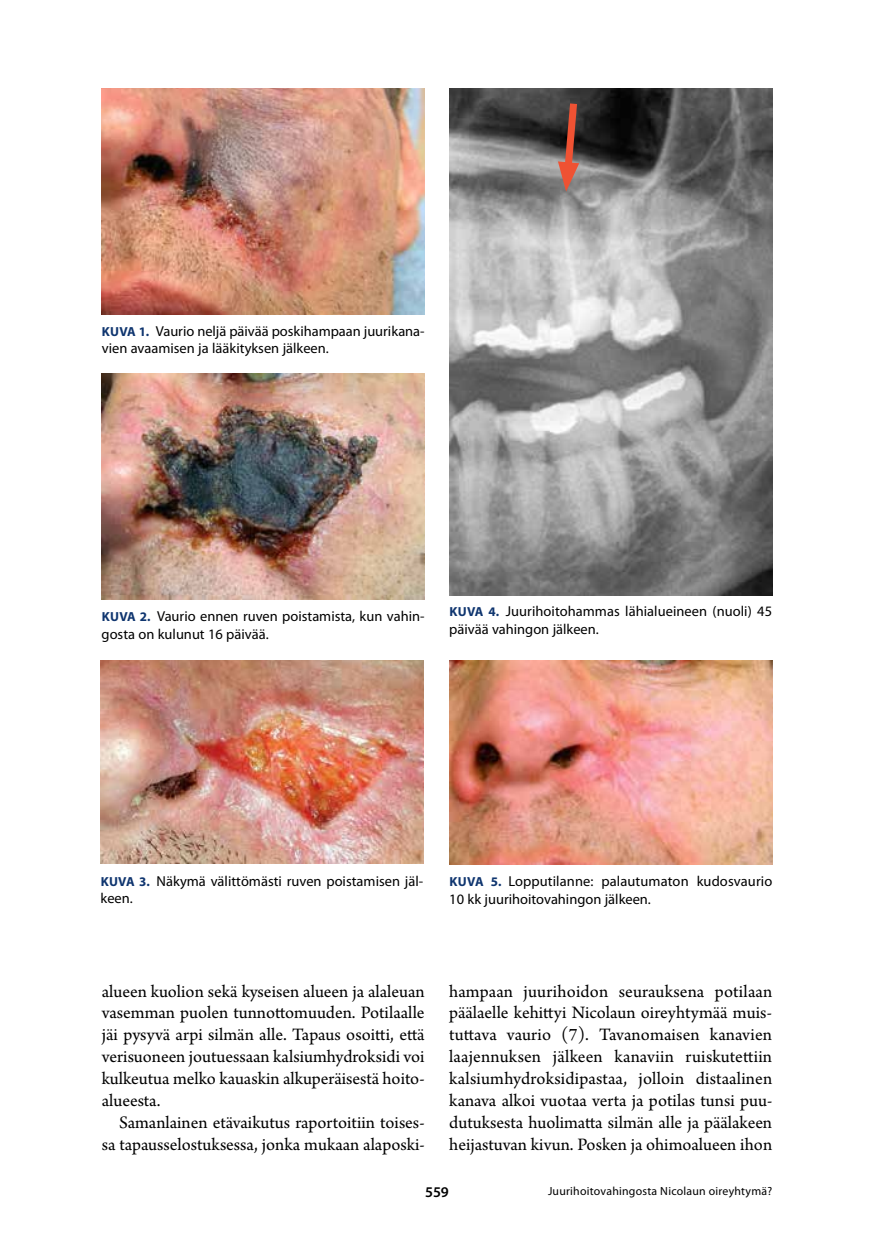
<style>
.page{position:relative;width:874px;height:1241px;background:#fff}
.page>*{position:absolute;margin:0;border:0;box-sizing:border-box;transform-origin:0 0}
.t1{font:18.38px/21.9px "Arno Pro";color:#000;text-align:justify}
.t2{font:600 14.88px "Myriad Pro";color:#000}
.t3{font:14.35px/17.5px "Myriad Pro";color:#000}
.t4{font:11.9px "Myriad Pro";letter-spacing:.02em;color:#000}
.s1{font-weight:700;font-size:13.12px;color:#0f356f}
</style>
<div class="page">
<img style="left:102px;top:88px;width:322px;height:226px">
<img style="left:102px;top:374px;width:322px;height:225px">
<img style="left:100px;top:660px;width:323px;height:203px">
<img style="left:449px;top:88px;width:323px;height:507px">
<img style="left:449px;top:660px;width:322px;height:204px">
<svg style="left:557px;top:96px;width:24px;height:95px;background:#804e44"></svg>
<p class="t3" style="left:102px;top:322px;width:324px"><span class="s1">KUVA 1.</span> Vaurio neljä päivää poskihampaan juurikana&shy;vien avaamisen ja lääkityksen jälkeen.</p>
<p class="t3" style="left:102px;top:607px;width:324px"><span class="s1">KUVA 2.</span> Vaurio ennen ruven poistamista, kun vahin&shy;gosta on kulunut 16 päivää.</p>
<p class="t3" style="left:449px;top:602px;width:324px"><span class="s1">KUVA 4.</span> Juurihoitohammas lähialueineen (nuoli) 45 päivää vahingon jälkeen.</p>
<p class="t3" style="left:100px;top:871px;width:324px"><span class="s1">KUVA 3.</span> Näkymä välittömästi ruven poistamisen jäl&shy;keen.</p>
<p class="t3" style="left:449px;top:872px;width:324px"><span class="s1">KUVA 5.</span> Lopputilanne: palautumaton kudosvaurio<br>10 kk juurihoitovahingon jälkeen.</p>
<p class="t1" style="left:449px;top:980px;width:324px">hampaan juurihoidon seurauksena potilaan päälaelle kehittyi Nicolaun oireyhtymää muis‑ tuttava vaurio (7). Tavanomaisen kanavien laajennuksen jälkeen kanaviin ruiskutettiin kalsiumhydroksidipastaa, jolloin distaalinen kanava alkoi vuotaa verta ja potilas tunsi puu‑ dutuksesta huolimatta silmän alle ja päälakeen heijastuvan kivun. Posken ja ohimoalueen ihon</p>
<p class="t4" style="left:547px;top:1183px;width:225px">Juurihoitovahingosta Nicolaun oireyhtymä?</p>
<p class="t1" style="left:102px;top:980px;width:324px">alueen kuolion sekä kyseisen alueen ja alaleuan vasemman puolen tunnottomuuden. Potilaalle jäi pysyvä arpi silmän alle. Tapaus osoitti, että verisuoneen joutuessaan kalsiumhydroksidi voi kulkeutua melko kauaskin alkuperäisestä hoito‑ alueesta.</p>
<p class="t1" style="left:102px;top:1112px;width:324px;text-align:right">Samanlainen etävaikutus raportoitiin toises‑ sa tapausselostuksessa, jonka mukaan alaposki-</p>
<p class="t2" style="left:425px;top:1182px;width:25px">559</p>
</div>
